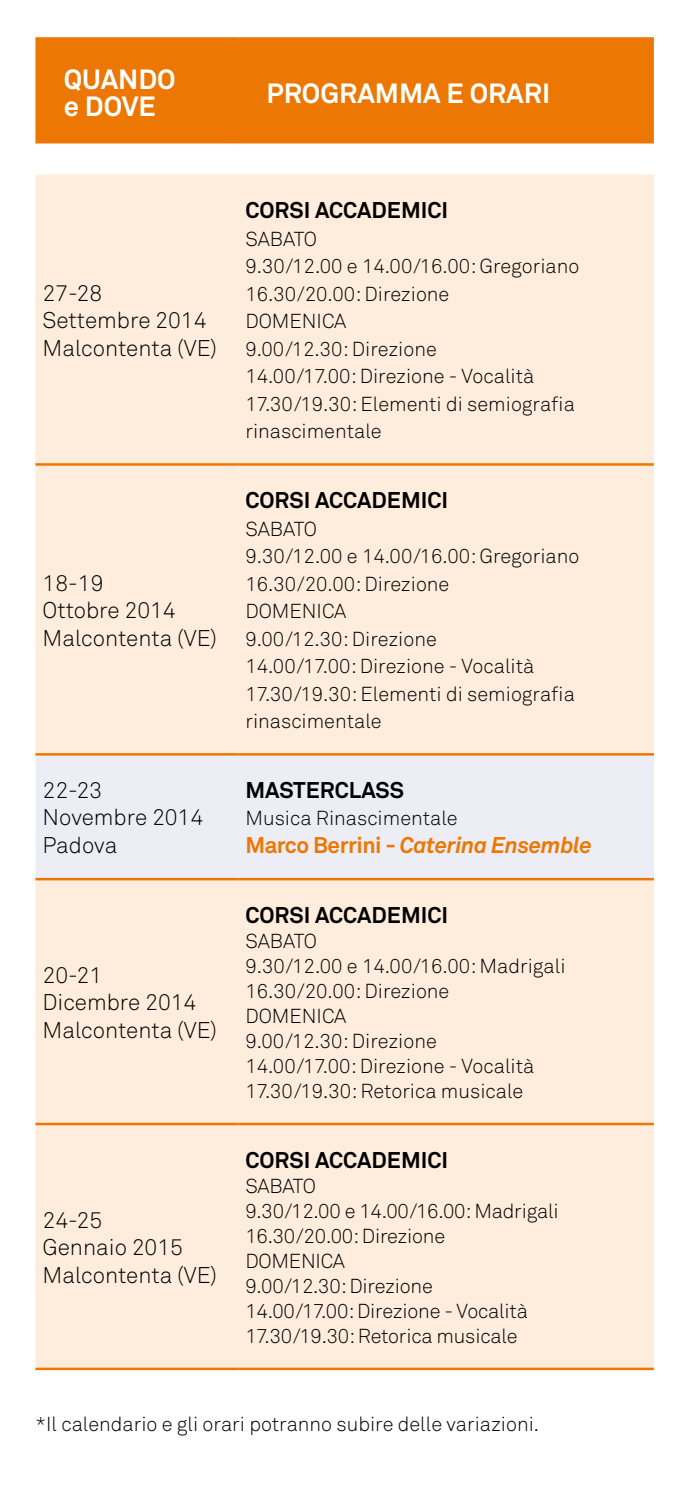
<style>
.page{position:relative;width:695px;height:1489px;background:#fff}
.page>*{position:absolute;margin:0;border:0;box-sizing:border-box;transform-origin:0 0}
.t1{font:700 27.5px/27.5px "Akkurat";color:#fff}
.t2{font:300 22.5px/27.5px "Akkurat";color:#000}
.t3{font:700 22.5px "Akkurat";color:#000}
.t4{font:italic 700 22.5px "Akkurat";letter-spacing:-.02em;color:#ed7703}
.t5{font:300 20px/27.5px "Akkurat";color:#000}
.s1{font-style:normal}
</style>
<div class="page">
<div style="left:35px;top:40px;width:618px;height:103px;background:#ed7703"></div>
<div style="left:35px;top:174px;width:618px;height:1193px;background:#feecdc"></div>
<div style="left:35px;top:755px;width:618px;height:122px;background:#ecedf5"></div>
<hr style="left:35px;top:37px;width:203px;height:3px;background:#ed7703">
<hr style="left:238px;top:37px;width:415px;height:3px;background:#ed7703">
<hr style="left:35px;top:753px;width:203px;height:2px;background:#ed7703">
<hr style="left:238px;top:753px;width:415px;height:2px;background:#ed7703">
<hr style="left:35px;top:877px;width:203px;height:3px;background:#ed7703">
<hr style="left:238px;top:877px;width:415px;height:3px;background:#ed7703">
<hr style="left:35px;top:463px;width:203px;height:2px;background:#ed7703">
<hr style="left:238px;top:463px;width:415px;height:2px;background:#ed7703">
<hr style="left:35px;top:1122px;width:203px;height:3px;background:#ed7703">
<hr style="left:238px;top:1122px;width:415px;height:3px;background:#ed7703">
<hr style="left:35px;top:1367px;width:203px;height:2px;background:#ed7703">
<hr style="left:238px;top:1367px;width:415px;height:2px;background:#ed7703">
<h1 class="t1" style="left:64px;top:65px;width:113px">QUANDO e DOVE</h1>
<h1 class="t1" style="left:266px;top:79px;width:285px">PROGRAMMA E ORARI</h1>
<p class="t2" style="left:43px;top:278px;width:176px">27-28<br>Settembre 2014<br>Malcontenta (VE)</p>
<p class="t2" style="left:43px;top:568px;width:176px">18-19<br>Ottobre 2014<br>Malcontenta (VE)</p>
<p class="t3" style="left:245px;top:196px;width:204px">CORSI ACCADEMICI</p>
<p class="t5" style="left:245px;top:224px;width:335px">SABATO<br>9.30/12.00 e 14.00/16.00: Gregoriano<br>16.30/20.00: Direzione<br>DOMENICA<br>9.00/12.30: Direzione<br>14.00/17.00: Direzione - Vocalità<br>17.30/19.30: Elementi di semiografia rinascimentale</p>
<p class="t3" style="left:245px;top:486px;width:204px">CORSI ACCADEMICI</p>
<p class="t5" style="left:245px;top:514px;width:335px">SABATO<br>9.30/12.00 e 14.00/16.00: Gregoriano<br>16.30/20.00: Direzione<br>DOMENICA<br>9.00/12.30: Direzione<br>14.00/17.00: Direzione - Vocalità<br>17.30/19.30: Elementi di semiografia rinascimentale</p>
<p class="t2" style="left:43px;top:775px;width:162px">22-23<br>Novembre 2014<br>Padova</p>
<p class="t3" style="left:245px;top:775px;width:160px">MASTERCLASS</p>
<p class="t5" style="left:245px;top:804px;width:214px">Musica Rinascimentale</p>
<p class="t4" style="left:245px;top:830px;width:348px"><span class="s1">Marco Berrini -</span> Caterina Ensemble</p>
<p class="t2" style="left:43px;top:960px;width:176px">20-21<br>Dicembre 2014<br>Malcontenta (VE)</p>
<p class="t2" style="left:43px;top:1205px;width:176px">24-25<br>Gennaio 2015<br>Malcontenta (VE)</p>
<p class="t3" style="left:245px;top:900px;width:204px">CORSI ACCADEMICI</p>
<p class="t5" style="left:245px;top:927px;width:322px;line-height:25px">SABATO<br>9.30/12.00 e 14.00/16.00: Madrigali<br>16.30/20.00: Direzione<br>DOMENICA<br>9.00/12.30: Direzione<br>14.00/17.00: Direzione - Vocalità<br>17.30/19.30: Retorica musicale</p>
<p class="t3" style="left:245px;top:1145px;width:204px">CORSI ACCADEMICI</p>
<p class="t5" style="left:245px;top:1172px;width:315px;line-height:25px">SABATO<br>9.30/12.00 e 14.00/16.00: Madrigali<br>16.30/20.00: Direzione<br>DOMENICA<br>9.00/12.30: Direzione<br>14.00/17.00: Direzione - Vocalità<br>17.30/19.30: Retorica musicale</p>
<p class="t5" style="left:35px;top:1409px;width:505px">*Il calendario e gli orari potranno subire delle variazioni.</p>
</div>
